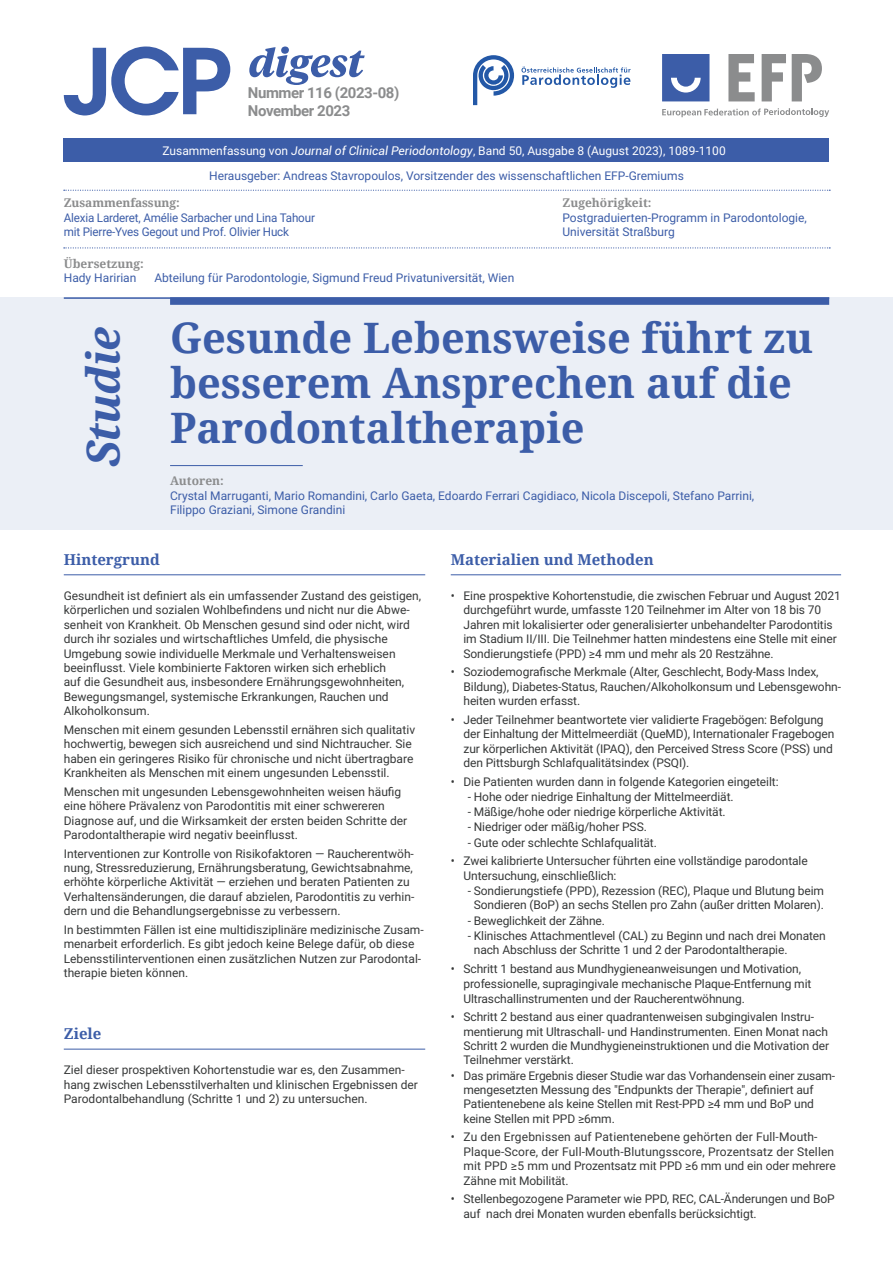
<style>
.page{position:relative;width:893px;height:1263px;background:#fff}
.page>*{position:absolute;margin:0;border:0;box-sizing:border-box;transform-origin:0 0}
.t1{font:italic 700 45px "Noto Serif";letter-spacing:-.02em;color:#3c5da8}
.t2{font:700 42px/45px "Noto Serif";color:#3c5da8}
.t3{font:700 15px "Noto Serif";color:#3c5da8}
.t4{font:700 15px/18px "Roboto";letter-spacing:-.03em;color:#8b8c8d}
.t5{font:12px/14.4px "Roboto";letter-spacing:-.01em;color:#363838}
.t6{font:12px/14.4px "Roboto";color:#3c5da8}
.t7{font:12px/14.4px "Roboto";letter-spacing:.01em;color:#363838}
.t8{font:12px "Roboto";color:#fff}
.t9{font:700 12px "Noto Serif";color:#8b8c8d}
.s1{font-style:italic}
</style>
<div class="page">
<div style="left:64px;top:139px;width:765px;height:23px;background:#3c5da8"></div>
<svg style="left:64px;top:47px;width:166px;height:68px"></svg>
<svg style="left:249px;top:47px;width:116px;height:38px"></svg>
<hr style="left:64px;top:574px;width:361px;height:1px;background:#3c5da8">
<hr style="left:64px;top:1049px;width:361px;height:1px;background:#3c5da8">
<hr style="left:451px;top:574px;width:390px;height:1px;background:#3c5da8">
<svg style="left:64px;top:190px;width:766px;height:1px"></svg>
<div style="left:0;top:297px;width:893px;height:232px;background:#ebeff6"></div>
<hr style="left:64px;top:297px;width:765px;height:2px;background:#3c5da8">
<div style="left:170px;top:297px;width:659px;height:8px;background:#3c5da8"></div>
<hr style="left:170px;top:465px;width:133px;height:1px;background:#3c5da8">
<svg style="left:662px;top:54px;width:47px;height:47px;background:#4f6db0"></svg>
<svg style="left:662px;top:108px;width:167px;height:9px"></svg>
<svg style="left:728px;top:54px;width:27px;height:47px"></svg>
<svg style="left:762px;top:54px;width:24px;height:47px"></svg>
<svg style="left:792px;top:54px;width:30px;height:47px"></svg>
<svg style="left:521px;top:67px;width:109px;height:21px"></svg>
<svg style="left:473px;top:55px;width:41px;height:50px"></svg>
<svg style="left:64px;top:247px;width:766px;height:1px"></svg>
<p class="t4" style="left:248px;top:83px;width:153px">Nummer 116 (2023-08)<br>November 2023</p>
<p class="t8" style="left:162px;top:142px;width:565px">Zusammenfassung von <span class="s1">Journal of Clinical Periodontology</span>, Band 50, Ausgabe 8 (August 2023), 1089-1100</p>
<p class="t6" style="left:209px;top:168px;width:476px">Herausgeber: Andreas Stavropoulos, Vorsitzender des wissenschaftlichen EFP-Gremiums</p>
<p class="t9" style="left:64px;top:195px;width:117px">Zusammenfassung:</p>
<p class="t6" style="left:64px;top:210px;width:253px">Alexia Larderet, Amélie Sarbacher und Lina Tahour mit Pierre-Yves Gegout und Prof. Olivier Huck</p>
<p class="t9" style="left:64px;top:255px;width:82px">Übersetzung:</p>
<p class="t6" style="left:64px;top:270px;width:74px">Hady Haririan</p>
<p class="t6" style="left:154px;top:270px;width:361px">Abteilung für Parodontologie, Sigmund Freud Privatuniversität, Wien</p>
<p class="t9" style="left:562px;top:195px;width:91px">Zugehörigkeit:</p>
<p class="t6" style="left:562px;top:210px;width:246px">Postgraduierten-Programm in Parodontologie,<br>Universität Straßburg</p>
<h1 class="t1" style="left:72px;top:467px;width:142px;rotate:-90deg">Studie</h1>
<h2 class="t2" style="left:170px;top:314px;width:645px">Gesunde Lebensweise führt zu besserem Ansprechen auf die<br>Parodontaltherapie</h2>
<p class="t9" style="left:170px;top:473px;width:55px">Autoren:</p>
<p class="t6" style="left:170px;top:488px;width:586px">Crystal Marruganti, Mario Romandini, Carlo Gaeta, Edoardo Ferrari Cagidiaco, Nicola Discepoli, Stefano Parrini,<br>Filippo Graziani, Simone Grandini</p>
<p class="t3" style="left:64px;top:549px;width:98px">Hintergrund</p>
<p class="t5" style="left:64px;top:588px;width:359px">Gesundheit ist definiert als ein umfassender Zustand des geistigen, körperlichen und sozialen Wohlbefindens und nicht nur die Abwe&shy;senheit von Krankheit. Ob Menschen gesund sind oder nicht, wird durch ihr soziales und wirtschaftliches Umfeld, die physische Umgebung sowie individuelle Merkmale und Verhaltensweisen beeinflusst. Viele kombinierte Faktoren wirken sich erheblich<br>auf die Gesundheit aus, insbesondere Ernährungsgewohnheiten, Bewegungsmangel, systemische Erkrankungen, Rauchen und Alkoholkonsum.</p>
<p class="t5" style="left:64px;top:722px;width:353px">Menschen mit einem gesunden Lebensstil ernähren sich qualitativ hochwertig, bewegen sich ausreichend und sind Nichtraucher. Sie haben ein geringeres Risiko für chronische und nicht übertragbare Krankheiten als Menschen mit einem ungesunden Lebensstil.</p>
<p class="t5" style="left:64px;top:784px;width:345px">Menschen mit ungesunden Lebensgewohnheiten weisen häufig eine höhere Prävalenz von Parodontitis mit einer schwereren Diagnose auf, und die Wirksamkeit der ersten beiden Schritte der Parodontaltherapie wird negativ beeinflusst.</p>
<p class="t5" style="left:64px;top:846px;width:352px">Interventionen zur Kontrolle von Risikofaktoren — Raucherentwöh&shy;nung, Stressreduzierung, Ernährungsberatung, Gewichtsabnahme, erhöhte körperliche Aktivität — erziehen und beraten Patienten zu Verhaltensänderungen, die darauf abzielen, Parodontitis zu verhin&shy;dern und die Behandlungsergebnisse zu verbessern.</p>
<p class="t5" style="left:64px;top:922px;width:361px">In bestimmten Fällen ist eine multidisziplinäre medizinische Zusam&shy;menarbeit erforderlich. Es gibt jedoch keine Belege dafür, ob diese Lebensstilinterventionen einen zusätzlichen Nutzen zur Parodontal&shy;therapie bieten können.</p>
<p class="t3" style="left:64px;top:1023px;width:39px">Ziele</p>
<p class="t5" style="left:64px;top:1062px;width:356px">Ziel dieser prospektiven Kohortenstudie war es, den Zusammen&shy;hang zwischen Lebensstilverhalten und klinischen Ergebnissen der<br>Parodontalbehandlung (Schritte 1 und 2) zu untersuchen.</p>
<p class="t3" style="left:451px;top:549px;width:205px">Materialien und Methoden</p>
<p class="t5" style="left:463px;top:588px;width:379px;text-indent:-13px">• Eine prospektive Kohortenstudie, die zwischen Februar und August 2021 durchgeführt wurde, umfasste 120 Teilnehmer im Alter von 18 bis 70<br>Jahren mit lokalisierter oder generalisierter unbehandelter Parodontitis im Stadium II/III. Die Teilnehmer hatten mindestens eine Stelle mit einer Sondierungstiefe (PPD) ≥4 mm und mehr als 20 Restzähne.</p>
<p class="t5" style="left:463px;top:664px;width:379px;text-indent:-13px">• Soziodemografische Merkmale (Alter, Geschlecht, Body-Mass Index,<br>Bildung), Diabetes-Status, Rauchen/Alkoholkonsum und Lebensgewohn&shy;heiten wurden erfasst.</p>
<p class="t5" style="left:463px;top:712px;width:372px;text-indent:-13px">• Jeder Teilnehmer beantwortete vier validierte Fragebögen: Befolgung der Einhaltung der Mittelmeerdiät (QueMD), Internationaler Fragebogen zur körperlichen Aktivität (IPAQ), den Perceived Stress Score (PSS) und den Pittsburgh Schlafqualitätsindex (PSQI).</p>
<p class="t5" style="left:451px;top:774px;width:329px">• Die Patienten wurden dann in folgende Kategorien eingeteilt:</p>
<p class="t5" style="left:468px;top:789px;width:267px">- Hohe oder niedrige Einhaltung der Mittelmeerdiät.</p>
<p class="t5" style="left:468px;top:804px;width:259px">- Mäßige/hohe oder niedrige körperliche Aktivität.</p>
<p class="t5" style="left:468px;top:819px;width:181px">- Niedriger oder mäßig/hoher PSS.</p>
<p class="t5" style="left:468px;top:835px;width:191px">- Gute oder schlechte Schlafqualität.</p>
<p class="t5" style="left:463px;top:853px;width:346px;text-indent:-13px">• Zwei kalibrierte Untersucher führten eine vollständige parodontale<br>Untersuchung, einschließlich:</p>
<p class="t5" style="left:468px;top:883px;width:358px;text-align:center">- Sondierungstiefe (PPD), Rezession (REC), Plaque und Blutung beim<br>Sondieren (BoP) an sechs Stellen pro Zahn (außer dritten Molaren).</p>
<p class="t5" style="left:468px;top:913px;width:139px">- Beweglichkeit der Zähne.</p>
<p class="t5" style="left:474px;top:928px;width:353px;text-indent:-6px">- Klinisches Attachmentlevel (CAL) zu Beginn und nach drei Monaten nach Abschluss der Schritte 1 und 2 der Parodontaltherapie.</p>
<p class="t5" style="left:463px;top:961px;width:349px;line-height:14.9px;text-indent:-13px">• Schritt 1 bestand aus Mundhygieneanweisungen und Motivation, professionelle, supragingivale mechanische Plaque-Entfernung mit<br>Ultraschallinstrumenten und der Raucherentwöhnung.</p>
<p class="t5" style="left:463px;top:1009px;width:367px;text-indent:-13px">• Schritt 2 bestand aus einer quadrantenweisen subgingivalen Instru&shy;mentierung mit Ultraschall- und Handinstrumenten. Einen Monat nach Schritt 2 wurden die Mundhygieneinstruktionen und die Motivation der Teilnehmer verstärkt.</p>
<p class="t5" style="left:463px;top:1068px;width:373px;text-indent:-13px">• Das primäre Ergebnis dieser Studie war das Vorhandensein einer zusam&shy;mengesetzten Messung des "Endpunkts der Therapie", definiert auf Patientenebene als keine Stellen mit Rest-PPD ≥4 mm und BoP und keine Stellen mit PPD ≥6mm.</p>
<p class="t7" style="left:463px;top:1129px;width:374px;text-indent:-13px">• Zu den Ergebnissen auf Patientenebene gehörten der Full-Mouth-Plaque-Score, der Full-Mouth-Blutungsscore, Prozentsatz der Stellen mit PPD ≥5 mm und Prozentsatz mit PPD ≥6 mm und ein oder mehrere Zähne mit Mobilität.</p>
<p class="t5" style="left:463px;top:1191px;width:373px;text-indent:-13px">• Stellenbegozogene Parameter wie PPD, REC, CAL-Änderungen und BoP auf nach drei Monaten wurden ebenfalls berücksichtigt.</p>
</div>
